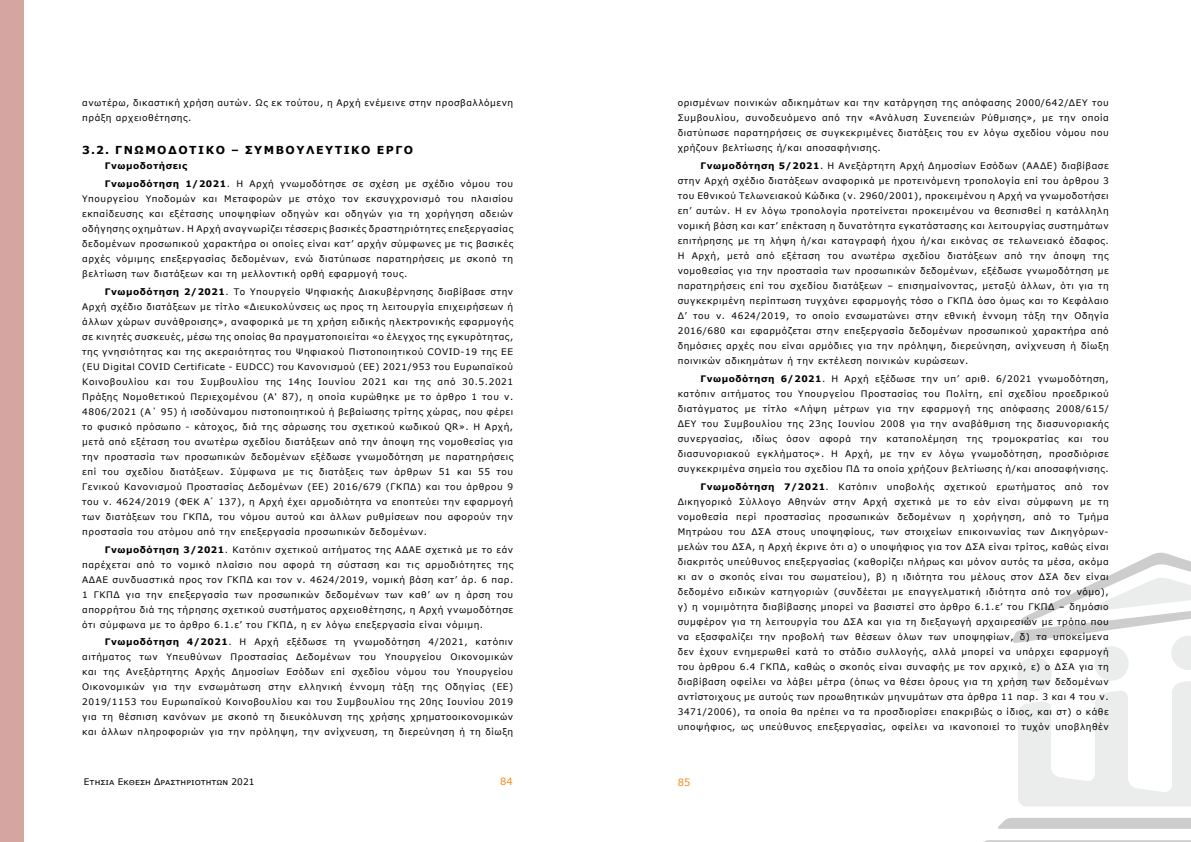
<style>
.page{position:relative;width:1191px;height:842px;background:#fff}
.page>*{position:absolute;margin:0;border:0;box-sizing:border-box;transform-origin:0 0}
.t1{font:700 11px "Verdana";letter-spacing:.135em;color:#000}
.t2{font:10px "Verdana";color:#f68a1e}
.t3{font:9px/15px "Verdana";letter-spacing:.06em;color:#000;text-align:justify}
.t4{font:9px "Verdana";color:#000}
.s1{font-weight:700}
</style>
<div class="page">
<div style="left:998px;top:818px;width:193px;height:11px;background:#cdcdcd"></div>
<svg style="left:984px;top:840px;width:207px;height:2px"></svg>
<div style="left:1094px;top:646px;width:34px;height:35px;background:#ebecec;border-radius:50%"></div>
<div style="left:1017px;top:657px;width:34px;height:34px;background:#ebecec;border-radius:50%"></div>
<svg style="left:1018px;top:679px;width:173px;height:127px"></svg>
<svg style="left:1012px;top:552px;width:179px;height:118px"></svg>
<div style="left:0;top:0;width:23px;height:842px;background:#d5a59f"></div>
<p class="t3" style="left:82px;top:95px;width:432px">ανωτέρω, δικαστική χρήση αυτών. Ως εκ τούτου, η Αρχή ενέμεινε στην προσβαλλόμενη πράξη αρχειοθέτησης.</p>
<p class="t1" style="left:82px;top:142px;width:332px">3.2. ΓΝΩΜΟΔΟΤΙΚΟ – ΣΥΜΒΟΥΛΕΥΤΙΚΟ ΕΡΓΟ</p>
<p class="t3" style="left:105px;top:157px;width:410px;line-height:17.8px"><span class="s1">Γνωμοδοτήσεις<br>Γνωμοδότηση 1/2021</span>. Η Αρχή γνωμοδότησε σε σχέση με σχέδιο νόμου του</p>
<p class="t3" style="left:82px;top:191px;width:432px">Υπουργείου Υποδομών και Μεταφορών με στόχο τον εκσυγχρονισμό του πλαισίου εκπαίδευσης και εξέτασης υποψηφίων οδηγών και οδηγών για τη χορήγηση αδειών οδήγησης οχημάτων. Η Αρχή αναγνωρίζει τέσσερις βασικές δραστηριότητες επεξεργασίας δεδομένων προσωπικού χαρακτήρα οι οποίες είναι κατ’ αρχήν σύμφωνες με τις βασικές αρχές νόμιμης επεξεργασίας δεδομένων, ενώ διατύπωσε παρατηρήσεις με σκοπό τη βελτίωση των διατάξεων και τη μελλοντική ορθή εφαρμογή τους.</p>
<p class="t3" style="left:82px;top:284px;width:432px;text-indent:23px"><span class="s1">Γνωμοδότηση 2/2021</span>. Το Υπουργείο Ψηφιακής Διακυβέρνησης διαβίβασε στην Αρχή σχέδιο διατάξεων με τίτλο «Διευκολύνσεις ως προς τη λειτουργία επιχειρήσεων ή άλλων χώρων συνάθροισης», αναφορικά με τη χρήση ειδικής ηλεκτρονικής εφαρμογής σε κινητές συσκευές, μέσω της οποίας θα πραγματοποιείται «ο έλεγχος της εγκυρότητας, της γνησιότητας και της ακεραιότητας του Ψηφιακού Πιστοποιητικού COVID-19 της ΕΕ (EU Digital COVID Certificate - EUDCC) του Κανονισμού (ΕΕ) 2021/953 του Ευρωπαϊκού Κοινοβουλίου και του Συμβουλίου της 14ης Ιουνίου 2021 και της από 30.5.2021<br>Πράξης Νομοθετικού Περιεχομένου (Α' 87), η οποία κυρώθηκε με το άρθρο 1 του ν.<br>4806/2021 (Α΄ 95) ή ισοδύναμου πιστοποιητικού ή βεβαίωσης τρίτης χώρας, που φέρει το φυσικό πρόσωπο - κάτοχος, διά της σάρωσης του σχετικού κωδικού QR». Η Αρχή, μετά από εξέταση του ανωτέρω σχεδίου διατάξεων από την άποψη της νομοθεσίας για την προστασία των προσωπικών δεδομένων εξέδωσε γνωμοδότηση με παρατηρήσεις επί του σχεδίου διατάξεων. Σύμφωνα με τις διατάξεις των άρθρων 51 και 55 του Γενικού Κανονισμού Προστασίας Δεδομένων (EE) 2016/679 (ΓΚΠΔ) και του άρθρου 9 του ν. 4624/2019 (ΦΕΚ Α ́ 137), η Αρχή έχει αρμοδιότητα να εποπτεύει την εφαρμογή των διατάξεων του ΓΚΠΔ, του νόμου αυτού και άλλων ρυθμίσεων που αφορούν την προστασία του ατόμου από την επεξεργασία προσωπικών δεδομένων.</p>
<p class="t3" style="left:82px;top:542px;width:432px;text-indent:23px"><span class="s1">Γνωμοδότηση 3/2021</span>. Κατόπιν σχετικού αιτήματος της ΑΔΑΕ σχετικά με το εάν παρέχεται από το νομικό πλαίσιο που αφορά τη σύσταση και τις αρμοδιότητες της ΑΔΑΕ συνδυαστικά προς τον ΓΚΠΔ και τον ν. 4624/2019, νομική βάση κατ’ άρ. 6 παρ.<br>1 ΓΚΠΔ για την επεξεργασία των προσωπικών δεδομένων των καθ’ ων η άρση του απορρήτου διά της τήρησης σχετικού συστήματος αρχειοθέτησης, η Αρχή γνωμοδότησε ότι σύμφωνα με το άρθρο 6.1.ε’ του ΓΚΠΔ, η εν λόγω επεξεργασία είναι νόμιμη.</p>
<p class="t3" style="left:82px;top:634px;width:432px;text-indent:23px"><span class="s1">Γνωμοδότηση 4/2021</span>. Η Αρχή εξέδωσε τη γνωμοδότηση 4/2021, κατόπιν αιτήματος των Υπευθύνων Προστασίας Δεδομένων του Υπουργείου Οικονομικών και της Ανεξάρτητης Αρχής Δημοσίων Εσόδων επί σχεδίου νόμου του Υπουργείου Οικονομικών για την ενσωμάτωση στην ελληνική έννομη τάξη της Οδηγίας (ΕΕ)<br>2019/1153 του Ευρωπαϊκού Κοινοβουλίου και του Συμβουλίου της 20ης Ιουνίου 2019 για τη θέσπιση κανόνων με σκοπό τη διευκόλυνση της χρήσης χρηματοοικονομικών και άλλων πληροφοριών για την πρόληψη, την ανίχνευση, τη διερεύνηση ή τη δίωξη</p>
<p class="t3" style="left:677px;top:95px;width:432px">ορισμένων ποινικών αδικημάτων και την κατάργηση της απόφασης 2000/642/ΔΕΥ του Συμβουλίου, συνοδευόμενο από την «Ανάλυση Συνεπειών Ρύθμισης», με την οποία διατύπωσε παρατηρήσεις σε συγκεκριμένες διατάξεις του εν λόγω σχεδίου νόμου που χρήζουν βελτίωσης ή/και αποσαφήνισης.</p>
<p class="t3" style="left:677px;top:158px;width:432px;text-indent:23px"><span class="s1">Γνωμοδότηση 5/2021</span>. Η Ανεξάρτητη Αρχή Δημοσίων Εσόδων (ΑΑΔΕ) διαβίβασε στην Αρχή σχέδιο διατάξεων αναφορικά με προτεινόμενη τροπολογία επί του άρθρου 3 του Εθνικού Τελωνειακού Κώδικα (ν. 2960/2001), προκειμένου η Αρχή να γνωμοδοτήσει επ’ αυτών. H εν λόγω τροπολογία προτείνεται προκειμένου να θεσπισθεί η κατάλληλη νομική βάση και κατ’ επέκταση η δυνατότητα εγκατάστασης και λειτουργίας συστημάτων επιτήρησης με τη λήψη ή/και καταγραφή ήχου ή/και εικόνας σε τελωνειακό έδαφος.<br>Η Αρχή, μετά από εξέταση του ανωτέρω σχεδίου διατάξεων από την άποψη της νομοθεσίας για την προστασία των προσωπικών δεδομένων, εξέδωσε γνωμοδότηση με παρατηρήσεις επί του σχεδίου διατάξεων – επισημαίνοντας, μεταξύ άλλων, ότι για τη συγκεκριμένη περίπτωση τυγχάνει εφαρμογής τόσο ο ΓΚΠΔ όσο όμως και το Κεφάλαιο Δ’ του ν. 4624/2019, το οποίο ενσωματώνει στην εθνική έννομη τάξη την Οδηγία 2016/680 και εφαρμόζεται στην επεξεργασία δεδομένων προσωπικού χαρακτήρα από δημόσιες αρχές που είναι αρμόδιες για την πρόληψη, διερεύνηση, ανίχνευση ή δίωξη ποινικών αδικημάτων ή την εκτέλεση ποινικών κυρώσεων.</p>
<p class="t3" style="left:677px;top:371px;width:432px;text-indent:23px"><span class="s1">Γνωμοδότηση 6/2021</span>. Η Αρχή εξέδωσε την υπ’ αριθ. 6/2021 γνωμοδότηση, κατόπιν αιτήματος του Υπουργείου Προστασίας του Πολίτη, επί σχεδίου προεδρικού διατάγματος με τίτλο «Λήψη μέτρων για την εφαρμογή της απόφασης 2008/615/ ΔΕΥ του Συμβουλίου της 23ης Ιουνίου 2008 για την αναβάθμιση της διασυνοριακής συνεργασίας, ιδίως όσον αφορά την καταπολέμηση της τρομοκρατίας και του διασυνοριακού εγκλήματος». Η Αρχή, με την εν λόγω γνωμοδότηση, προσδιόρισε συγκεκριμένα σημεία του σχεδίου ΠΔ τα οποία χρήζουν βελτίωσης ή/και αποσαφήνισης.</p>
<p class="t3" style="left:677px;top:479px;width:432px;text-indent:23px"><span class="s1">Γνωμοδότηση 7/2021</span>. Κατόπιν υποβολής σχετικού ερωτήματος από τον Δικηγορικό Σύλλογο Αθηνών στην Αρχή σχετικά με το εάν είναι σύμφωνη με τη νομοθεσία περί προστασίας προσωπικών δεδομένων η χορήγηση, από το Τμήμα Μητρώου του ΔΣΑ στους υποψηφίους, των στοιχείων επικοινωνίας των Δικηγόρων&shy;μελών του ΔΣΑ, η Αρχή έκρινε ότι α) ο υποψήφιος για τον ΔΣΑ είναι τρίτος, καθώς είναι διακριτός υπεύθυνος επεξεργασίας (καθορίζει πλήρως και μόνον αυτός τα μέσα, ακόμα κι αν ο σκοπός είναι του σωματείου), β) η ιδιότητα του μέλους στον ΔΣΑ δεν είναι δεδομένο ειδικών κατηγοριών (συνδέεται με επαγγελματική ιδιότητα από τον νόμο), γ) η νομιμότητα διαβίβασης μπορεί να βασιστεί στο άρθρο 6.1.ε’ του ΓΚΠΔ – δημόσιο συμφέρον για τη λειτουργία του ΔΣΑ και για τη διεξαγωγή αρχαιρεσιών με τρόπο που να εξασφαλίζει την προβολή των θέσεων όλων των υποψηφίων, δ) τα υποκείμενα δεν έχουν ενημερωθεί κατά το στάδιο συλλογής, αλλά μπορεί να υπάρχει εφαρμογή του άρθρου 6.4 ΓΚΠΔ, καθώς ο σκοπός είναι συναφής με τον αρχικό, ε) ο ΔΣΑ για τη διαβίβαση οφείλει να λάβει μέτρα (όπως να θέσει όρους για τη χρήση των δεδομένων αντίστοιχους με αυτούς των προωθητικών μηνυμάτων στα άρθρα 11 παρ. 3 και 4 του ν.<br>3471/2006), τα οποία θα πρέπει να τα προσδιορίσει επακριβώς ο ίδιος, και στ) ο κάθε υποψήφιος, ως υπεύθυνος επεξεργασίας, οφείλει να ικανοποιεί το τυχόν υποβληθέν</p>
<p class="t4" style="left:84px;top:776px;width:172px">Eτησια Εκθεση Δραστηριοτητων 2021</p>
<p class="t2" style="left:500px;top:774px;width:14px">84</p>
<p class="t2" style="left:677px;top:775px;width:14px">85</p>
</div>
